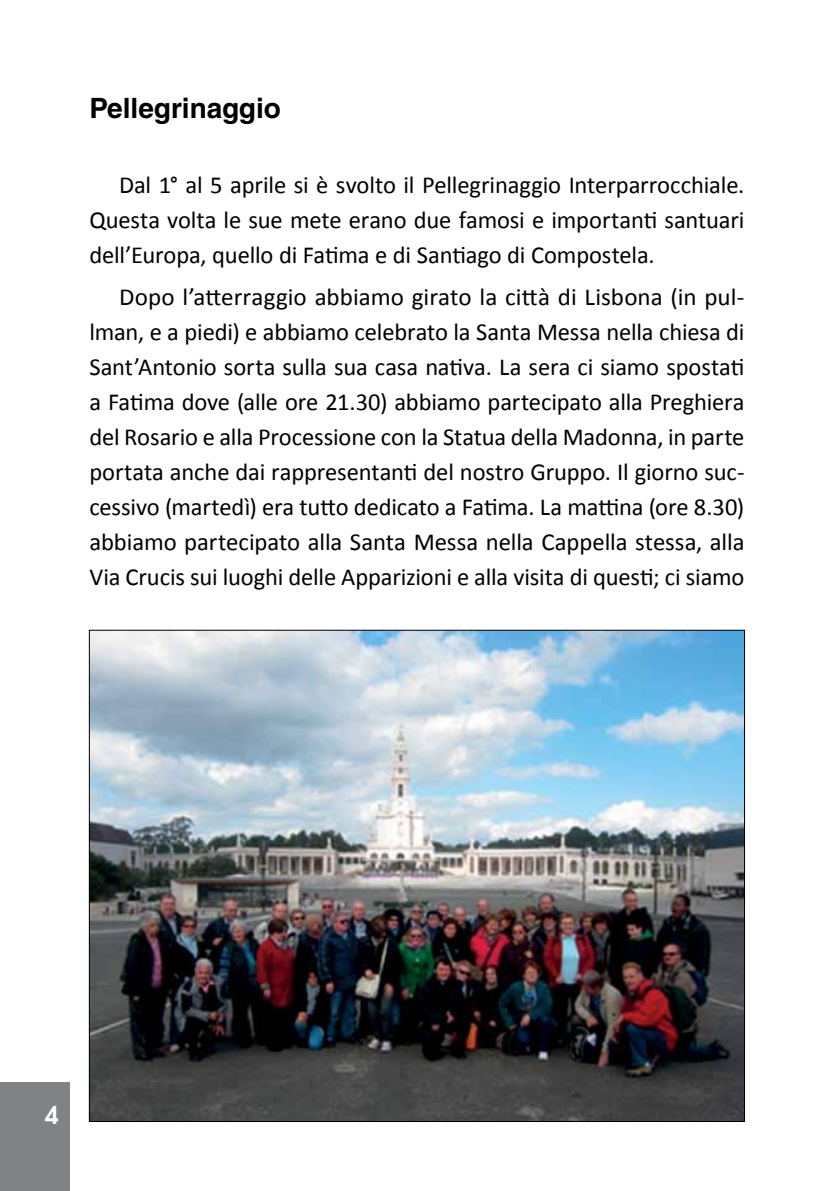
<style>
.page{position:relative;width:819px;height:1191px;background:#fff}
.page>*{position:absolute;margin:0;border:0;box-sizing:border-box;transform-origin:0 0}
.t1{font:700 28px "Helvetica";color:#000}
.t2{font:24.5px/35px "Calibri";letter-spacing:-.01em;color:#000;text-align:justify}
.t3{font:700 24.5px "Avalon";color:#fff}
</style>
<div class="page">
<div style="left:0;top:1082px;width:70px;height:109px;background:#808285"></div>
<img style="left:91px;top:632px;width:652px;height:488px">
<p class="t1" style="left:89px;top:91px;width:193px">Pellegrinaggio</p>
<p class="t2" style="left:89px;top:166px;width:656px;text-indent:30px">Dal 1° al 5 aprile si è svolto il Pellegrinaggio Interparrocchiale.<br>Questa volta le sue mete erano due famosi e importanti santuari dell’Europa, quello di Fatima e di Santiago di Compostela.</p>
<p class="t2" style="left:89px;top:278px;width:656px;text-indent:30px">Dopo l’atterraggio abbiamo girato la città di Lisbona (in pul&shy;lman, e a piedi) e abbiamo celebrato la Santa Messa nella chiesa di Sant’Antonio sorta sulla sua casa nativa. La sera ci siamo spostati a Fatima dove (alle ore 21.30) abbiamo partecipato alla Preghiera del Rosario e alla Processione con la Statua della Madonna, in parte portata anche dai rappresentanti del nostro Gruppo. Il giorno suc&shy;cessivo (martedì) era tutto dedicato a Fatima. La mattina (ore 8.30) abbiamo partecipato alla Santa Messa nella Cappella stessa, alla Via Crucis sui luoghi delle Apparizioni e alla visita di questi; ci siamo</p>
<p class="t3" style="left:45px;top:1099px;width:15px">4</p>
</div>
